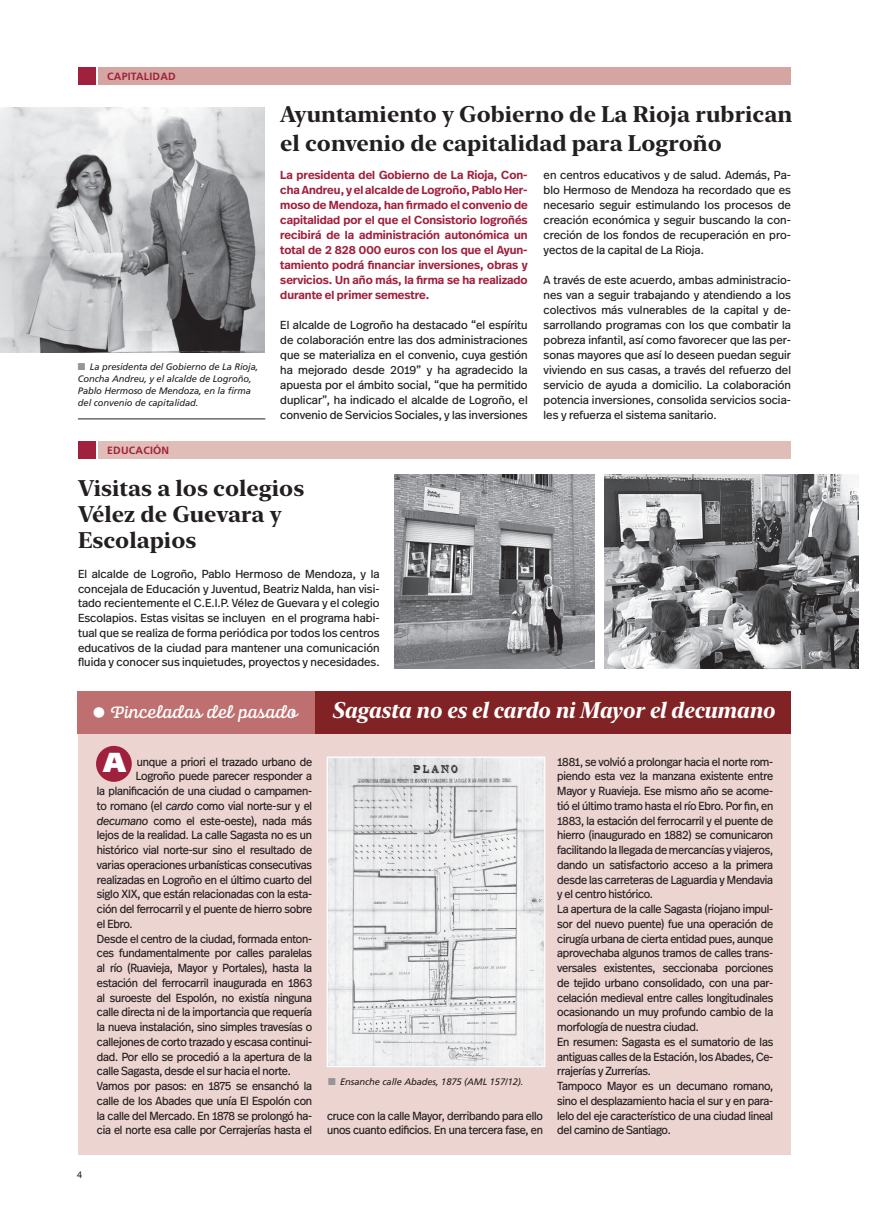
<style>
.page{position:relative;width:869px;height:1226px;background:#fff}
.page>*{position:absolute;margin:0;border:0;box-sizing:border-box;transform-origin:0 0}
.t1{font:900 27.5px "Frutiger LT Std";color:#fff}
.t2{font:700 22.5px/26.2px "New York Large";color:#231f20}
.t3{font:italic 700 22.5px "New York Large";letter-spacing:-.01em;color:#fff}
.t4{font:17.62px "Alianza Script 500";color:#fff}
.t5{font:11.75px/14.8px "Real Head Pro";letter-spacing:-.02em;color:#231f20;scale:.95 1}
.t6{font:11.62px/15px "Real Head Pro";color:#231f20;text-align:justify}
.t7{font:600 11.62px/15px "Real Head Pro";color:#a0213d;text-align:justify}
.t8{font:700 10.5px "Frutiger LT Std";letter-spacing:.02em;color:#a0213d}
.t9{font:italic 9.38px/11.9px "Frutiger LT Std";letter-spacing:-.01em;color:#231f20}
.t10{font:9.38px "Arial";color:#231f20}
.s1{color:#939598}
.s2{font-family:"Frutiger LT Std";font-weight:300;font-stretch:condensed;font-size:30.25px}
.s3{font-style:italic}
</style>
<div class="page">
<div style="left:78px;top:710px;width:712px;height:445px;background:#ecd4d0"></div>
<div style="left:78px;top:691px;width:712px;height:43px;background:#bd706f"></div>
<div style="left:315px;top:691px;width:475px;height:43px;background:#812224"></div>
<div style="left:96px;top:746px;width:36px;height:36px;background:#a0213d;border-radius:50%"></div>
<div style="left:98px;top:67px;width:692px;height:17px;background:#d5a5a1"></div>
<div style="left:98px;top:441px;width:692px;height:17px;background:#e0bdb6"></div>
<div style="left:78px;top:67px;width:17px;height:17px;background:#a0213d"></div>
<div style="left:78px;top:441px;width:17px;height:17px;background:#a0213d"></div>
<img style="left:0;top:107px;width:264px;height:246px">
<img style="left:604px;top:474px;width:253px;height:194px">
<img style="left:394px;top:474px;width:200px;height:194px">
<hr style="left:78px;top:419px;width:187px;height:1px;background:#231f20">
<img style="left:328px;top:759px;width:215px;height:306px">
<div style="left:326px;top:757px;width:219px;height:310px;border:1px solid #fff"></div>
<p class="t8" style="left:107px;top:70px;width:70px">CAPITALIDAD</p>
<p class="t9" style="left:78px;top:361px;width:182px"><span class="s1">■</span> La presidenta del Gobierno de La Rioja, Concha Andreu, y el alcalde de Logroño, Pablo Hermoso de Mendoza, en la firma del convenio de capitalidad.</p>
<h2 class="t2" style="left:280px;top:98px;width:513px;line-height:28.8px">Ayuntamiento y Gobierno de La Rioja rubrican el convenio de capitalidad para Logroño</h2>
<p class="t7" style="left:280px;top:167px;width:249px">La presidenta del Gobierno de La Rioja, Con&shy;cha Andreu, y el alcalde de Logroño, Pablo Her&shy;moso de Mendoza, han firmado el convenio de capitalidad por el que el Consistorio logroñés recibirá de la administración autonómica un total de 2 828 000 euros con los que el Ayun&shy;tamiento podrá financiar inversiones, obras y servicios. Un año más, la firma se ha realizado durante el primer semestre.</p>
<p class="t6" style="left:280px;top:317px;width:249px">El alcalde de Logroño ha destacado “el espíritu de colaboración entre las dos administraciones que se materializa en el convenio, cuya gestión ha mejorado desde 2019” y ha agradecido la apuesta por el ámbito social, “que ha permitido duplicar”, ha indicado el alcalde de Logroño, el convenio de Servicios Sociales, y las inversiones</p>
<p class="t6" style="left:543px;top:167px;width:249px">en centros educativos y de salud. Además, Pa&shy;blo Hermoso de Mendoza ha recordado que es necesario seguir estimulando los procesos de creación económica y seguir buscando la con&shy;creción de los fondos de recuperación en pro&shy;yectos de la capital de La Rioja.</p>
<p class="t6" style="left:543px;top:272px;width:249px">A través de este acuerdo, ambas administracio&shy;nes van a seguir trabajando y atendiendo a los colectivos más vulnerables de la capital y de&shy;sarrollando programas con los que combatir la pobreza infantil, así como favorecer que las per&shy;sonas mayores que así lo deseen puedan seguir viviendo en sus casas, a través del refuerzo del servicio de ayuda a domicilio. La colaboración potencia inversiones, consolida servicios socia&shy;les y refuerza el sistema sanitario.</p>
<p class="t8" style="left:107px;top:444px;width:63px">EDUCACIÓN</p>
<h2 class="t2" style="left:78px;top:473px;width:228px">Visitas a los colegios<br>Vélez de Guevara y<br>Escolapios</h2>
<p class="t6" style="left:78px;top:566px;width:303px">El alcalde de Logroño, Pablo Hermoso de Mendoza, y la concejala de Educación y Juventud, Beatriz Nalda, han visi&shy;tado recientemente el C.E.I.P. Vélez de Guevara y el colegio Escolapios. Estas visitas se incluyen en el programa habi&shy;tual que se realiza de forma periódica por todos los centros educativos de la ciudad para mantener una comunicación fluida y conocer sus inquietudes, proyectos y necesidades.</p>
<h3 class="t4" style="left:91px;top:702px;width:207px"><span class="s2">•</span> Pinceladas del pasado</h3>
<h2 class="t3" style="left:331px;top:695px;width:444px">Sagasta no es el cardo ni Mayor el decumano</h2>
<p class="t10" style="left:77px;top:1168px;width:7px">4</p>
<h1 class="t1" style="left:103px;top:746px;width:24px">A</h1>
<p class="t5" style="left:137px;top:754px;width:186px">unque a priori el trazado urbano de</p>
<p class="t5" style="left:136px;top:769px;width:187px">Logroño puede parecer responder a</p>
<p class="t5" style="left:97px;top:783px;width:228px">la planificación de una ciudad o campamen-</p>
<p class="t5" style="left:97px;top:798px;width:228px">to romano (el <span class="s3">cardo</span> como vial norte-sur y el</p>
<p class="t5" style="left:97px;top:813px;width:228px"><span class="s3">decumano</span> como el este-oeste), nada más</p>
<p class="t5" style="left:97px;top:828px;width:228px">lejos de la realidad. La calle Sagasta no es un</p>
<p class="t5" style="left:97px;top:842px;width:228px">histórico vial norte-sur sino el resultado de</p>
<p class="t5" style="left:97px;top:857px;width:228px">varias operaciones urbanísticas consecutivas</p>
<p class="t5" style="left:97px;top:872px;width:228px">realizadas en Logroño en el último cuarto del</p>
<p class="t5" style="left:97px;top:887px;width:228px">siglo XIX, que están relacionadas con la esta-</p>
<p class="t5" style="left:97px;top:901px;width:228px">ción del ferrocarril y el puente de hierro sobre</p>
<p class="t5" style="left:97px;top:916px;width:39px">el Ebro.</p>
<p class="t5" style="left:97px;top:931px;width:228px">Desde el centro de la ciudad, formada enton-</p>
<p class="t5" style="left:97px;top:946px;width:228px">ces fundamentalmente por calles paralelas</p>
<p class="t5" style="left:97px;top:960px;width:228px">al río (Ruavieja, Mayor y Portales), hasta la</p>
<p class="t5" style="left:97px;top:975px;width:228px">estación del ferrocarril inaugurada en 1863</p>
<p class="t5" style="left:97px;top:990px;width:228px">al suroeste del Espolón, no existía ninguna</p>
<p class="t5" style="left:97px;top:1005px;width:228px">calle directa ni de la importancia que requería</p>
<p class="t5" style="left:97px;top:1019px;width:228px">la nueva instalación, sino simples travesías o</p>
<p class="t5" style="left:97px;top:1034px;width:228px">callejones de corto trazado y escasa continui-</p>
<p class="t5" style="left:97px;top:1049px;width:228px">dad. Por ello se procedió a la apertura de la</p>
<p class="t5" style="left:97px;top:1064px;width:205px">calle Sagasta, desde el sur hacia el norte.</p>
<p class="t5" style="left:97px;top:1078px;width:228px">Vamos por pasos: en 1875 se ensanchó la</p>
<p class="t5" style="left:97px;top:1093px;width:228px">calle de los Abades que unía El Espolón con</p>
<p class="t5" style="left:97px;top:1108px;width:228px">la calle del Mercado. En 1878 se prolongó ha-</p>
<p class="t5" style="left:97px;top:1123px;width:228px">cia el norte esa calle por Cerrajerías hasta el</p>
<p class="t9" style="left:328px;top:1076px;width:197px"><span class="s1">■</span> Ensanche calle Abades, 1875 (AML 157/12).</p>
<p class="t5" style="left:327px;top:1108px;width:229px">cruce con la calle Mayor, derribando para ello unos cuanto edificios. En una tercera fase, en</p>
<p class="t5" style="left:557px;top:754px;width:229px">1881, se volvió a prolongar hacia el norte rom&shy;piendo esta vez la manzana existente entre Mayor y Ruavieja. Ese mismo año se acome&shy;tió el último tramo hasta el río Ebro. Por fin, en 1883, la estación del ferrocarril y el puente de hierro (inaugurado en 1882) se comunicaron facilitando la llegada de mercancías y viajeros, dando un satisfactorio acceso a la primera desde las carreteras de Laguardia y Mendavia y el centro histórico.<br>La apertura de la calle Sagasta (riojano impul&shy;sor del nuevo puente) fue una operación de cirugía urbana de cierta entidad pues, aunque aprovechaba algunos tramos de calles trans&shy;versales existentes, seccionaba porciones de tejido urbano consolidado, con una par&shy;celación medieval entre calles longitudinales ocasionando un muy profundo cambio de la morfología de nuestra ciudad.<br>En resumen: Sagasta es el sumatorio de las antiguas calles de la Estación, los Abades, Ce&shy;rrajerías y Zurrerías.<br>Tampoco Mayor es un decumano romano, sino el desplazamiento hacia el sur y en para&shy;lelo del eje característico de una ciudad lineal del camino de Santiago.</p>
</div>
